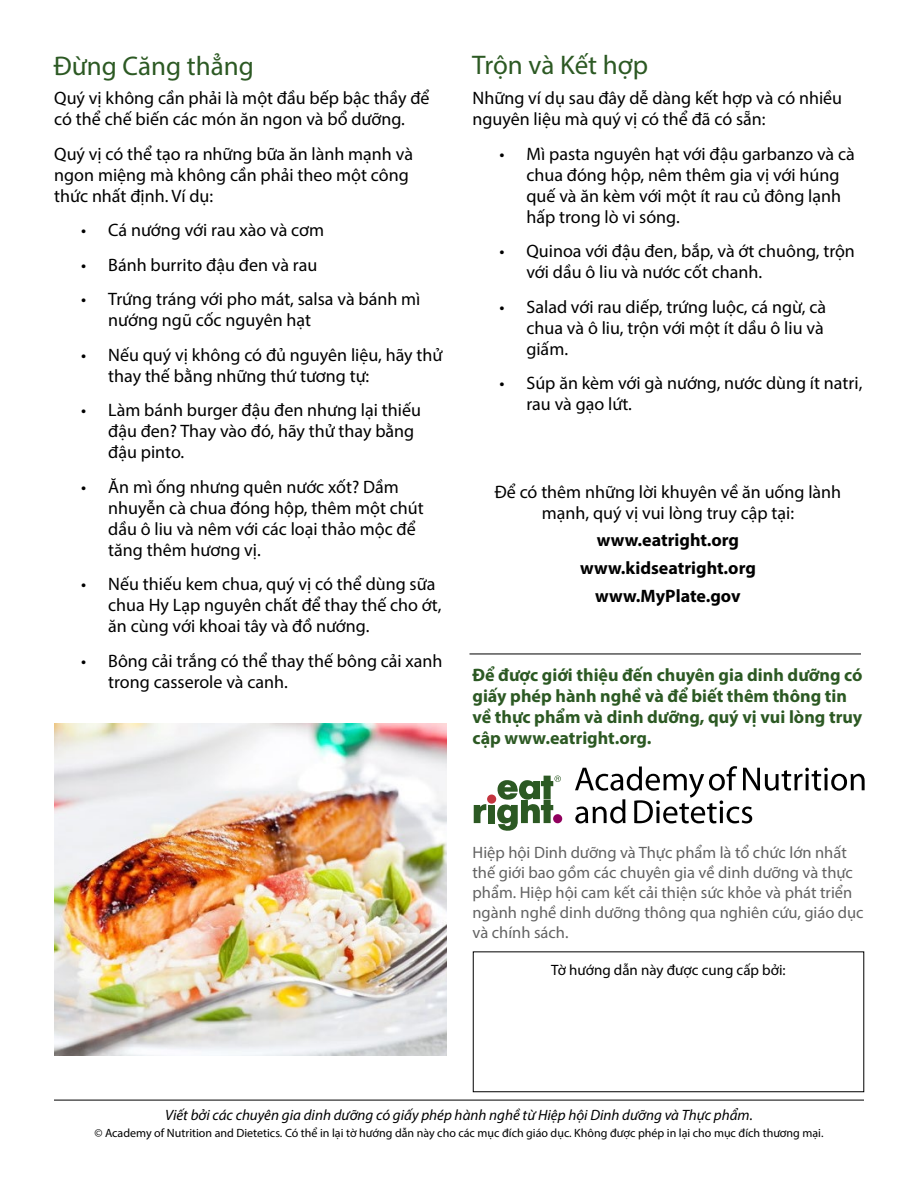
<style>
.page{position:relative;width:918px;height:1188px;background:#fff}
.page>*{position:absolute;margin:0;border:0;box-sizing:border-box;transform-origin:0 0}
.t1{font:27px "Myriad Pro";color:#2c5923}
.t2{font:18px/21px "Myriad Pro";color:#000}
.t3{font:700 18px/21px "Myriad Pro";color:#2c5923}
.t4{font:700 18px/27.8px "Myriad Pro";color:#000;text-align:center}
.t5{font:16.5px/19.8px "Myriad Pro";color:#636363}
.t6{font:italic 15px "Myriad Pro";color:#000}
.t7{font:15px "Myriad Pro";color:#000}
.t8{font:12px "Myriad Pro";color:#000}
</style>
<div class="page">
<img style="left:54px;top:724px;width:392px;height:331px">
<hr style="left:470px;top:654px;width:391px;height:1px;background:#000">
<div style="left:487px;top:795px;width:9px;height:9px;background:#c3343e;border-radius:50%"></div>
<svg style="left:474px;top:804px;width:12px;height:19px"></svg>
<div style="left:488px;top:805px;width:7px;height:18px;background:#2c5923"></div>
<svg style="left:497px;top:776px;width:64px;height:55px"></svg>
<svg style="left:575px;top:766px;width:290px;height:57px"></svg>
<hr style="left:54px;top:1100px;width:810px;height:1px;background:#000">
<h1 class="t1" style="left:54px;top:50px;width:202px">Đừng Căng thẳng</h1>
<h1 class="t1" style="left:472px;top:49px;width:178px">Trộn và Kết hợp</h1>
<p class="t2" style="left:54px;top:87px;width:377px">Quý vị không cần phải là một đầu bếp bậc thầy để có thể chế biến các món ăn ngon và bổ dưỡng.</p>
<p class="t2" style="left:54px;top:143px;width:360px">Quý vị có thể tạo ra những bữa ăn lành mạnh và ngon miệng mà không cần phải theo một công thức nhất định. Ví dụ:</p>
<p class="t2" style="left:81px;top:219px;width:244px">• Cá nướng với rau xào và cơm</p>
<p class="t2" style="left:81px;top:254px;width:238px">• Bánh burrito đậu đen và rau</p>
<p class="t2" style="left:108px;top:288px;width:314px;text-indent:-27px">• Trứng tráng với pho mát, salsa và bánh mì nướng ngũ cốc nguyên hạt</p>
<p class="t2" style="left:108px;top:344px;width:336px;text-indent:-27px">• Nếu quý vị không có đủ nguyên liệu, hãy thử thay thế bằng những thứ tương tự:</p>
<p class="t2" style="left:108px;top:399px;width:314px;text-indent:-27px">• Làm bánh burger đậu đen nhưng lại thiếu đậu đen? Thay vào đó, hãy thử thay bằng đậu pinto.</p>
<p class="t2" style="left:108px;top:476px;width:317px;text-indent:-27px">• Ăn mì ống nhưng quên nước xốt? Dầm nhuyễn cà chua đóng hộp, thêm một chút dầu ô liu và nêm với các loại thảo mộc để tăng thêm hương vị.</p>
<p class="t2" style="left:108px;top:574px;width:335px;text-indent:-27px">• Nếu thiếu kem chua, quý vị có thể dùng sữa chua Hy Lạp nguyên chất để thay thế cho ớt, ăn cùng với khoai tây và đồ nướng.</p>
<p class="t2" style="left:108px;top:650px;width:336px;text-indent:-27px">• Bông cải trắng có thể thay thế bông cải xanh trong casserole và canh.</p>
<p class="t2" style="left:472px;top:87px;width:371px">Những ví dụ sau đây dễ dàng kết hợp và có nhiều nguyên liệu mà quý vị có thể đã có sẵn:</p>
<p class="t2" style="left:526px;top:143px;width:330px;text-indent:-27px">• Mì pasta nguyên hạt với đậu garbanzo và cà chua đóng hộp, nêm thêm gia vị với húng quế và ăn kèm với một ít rau củ đông lạnh hấp trong lò vi sóng.</p>
<p class="t2" style="left:526px;top:240px;width:330px;text-indent:-27px">• Quinoa với đậu đen, bắp, và ớt chuông, trộn với dầu ô liu và nước cốt chanh.</p>
<p class="t2" style="left:526px;top:296px;width:301px;text-indent:-27px">• Salad với rau diếp, trứng luộc, cá ngừ, cà chua và ô liu, trộn với một ít dầu ô liu và giấm.</p>
<p class="t2" style="left:526px;top:372px;width:337px;text-indent:-27px">• Súp ăn kèm với gà nướng, nước dùng ít natri, rau và gạo lứt.</p>
<p class="t2" style="left:495px;top:481px;width:348px;text-align:center">Để có thêm những lời khuyên về ăn uống lành mạnh, quý vị vui lòng truy cập tại:</p>
<p class="t4" style="left:580px;top:526px;width:177px">www.eatright.org www.kidseatright.org www.MyPlate.gov</p>
<p class="t3" style="left:472px;top:664px;width:391px">Để được giới thiệu đến chuyên gia dinh dưỡng có giấy phép hành nghề và để biết thêm thông tin về thực phẩm và dinh dưỡng, quý vị vui lòng truy cập www.eatright.org.</p>
<p class="t5" style="left:473px;top:843px;width:393px">Hiệp hội Dinh dưỡng và Thực phẩm là tổ chức lớn nhất thế giới bao gồm các chuyên gia về dinh dưỡng và thực phẩm. Hiệp hội cam kết cải thiện sức khỏe và phát triển ngành nghề dinh dưỡng thông qua nghiên cứu, giáo dục và chính sách.</p>
<p class="t7" style="left:551px;top:961px;width:236px">Tờ hướng dẫn này được cung cấp bởi:</p>
<p class="t6" style="left:165px;top:1106px;width:589px">Viết bởi các chuyên gia dinh dưỡng có giấy phép hành nghề từ Hiệp hội Dinh dưỡng và Thực phẩm.</p>
<p class="t8" style="left:94px;top:1126px;width:731px">© Academy of Nutrition and Dietetics. Có thể in lại tờ hướng dẫn này cho các mục đích giáo dục. Không được phép in lại cho mục đích thương mại.</p>
</div>
